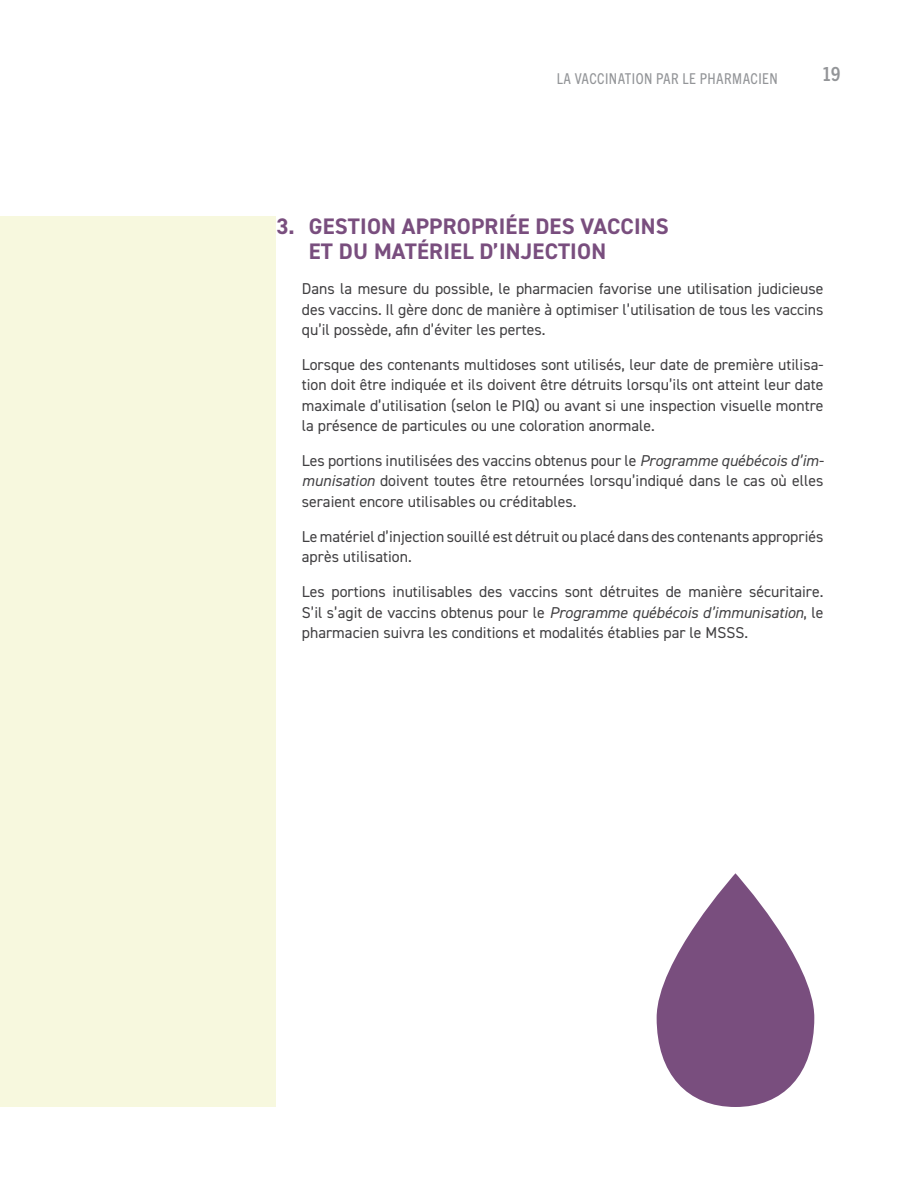
<style>
.page{position:relative;width:918px;height:1188px;background:#fff}
.page>*{position:absolute;margin:0;border:0;box-sizing:border-box;transform-origin:0 0}
.TITRE_DE_NIV_2{font:700 22.5px/25.5px "DIN2014";letter-spacing:.01em;color:#794e7e}
.t1{font:700 condensed 19.5px "Trade Gothic Next LT Pro";color:#939598}
.Enumération{font:15.75px/20.2px "DIN2014";color:#414042;text-align:justify}
.t2{font:condensed 15px "Trade Gothic Next LT Pro";letter-spacing:.03em;color:#939598}
.s1{font-style:italic}
</style>
<div class="page">
<div style="left:0;top:216px;width:275px;height:891px;background:#f7f8de"></div>
<svg style="left:657px;top:873px;width:157px;height:234px"></svg>
<p class="t2" style="left:557px;top:69px;width:222px">LA VACCINATION PAR LE PHARMACIEN</p>
<p class="t1" style="left:822px;top:61px;width:20px">19</p>
<p class="TITRE_DE_NIV_2" style="left:309px;top:213px;width:361px;text-indent:-33px">3. GESTION APPROPRIÉE DES VACCINS<br>ET DU MATÉRIEL D’INJECTION</p>
<p class="Enumération" style="left:302px;top:278px;width:523px">Dans la mesure du possible, le pharmacien favorise une utilisation judicieuse des vaccins. Il gère donc de manière à optimiser l’utilisation de tous les vaccins qu’il possède, afin d’éviter les pertes.</p>
<p class="Enumération" style="left:302px;top:354px;width:523px">Lorsque des contenants multidoses sont utilisés, leur date de première utilisa&shy;tion doit être indiquée et ils doivent être détruits lorsqu’ils ont atteint leur date maximale d’utilisation (selon le PIQ) ou avant si une inspection visuelle montre la présence de particules ou une coloration anormale.</p>
<p class="Enumération" style="left:302px;top:450px;width:523px">Les portions inutilisées des vaccins obtenus pour le <span class="s1">Programme québécois d’im&shy;munisation</span> doivent toutes être retournées lorsqu’indiqué dans le cas où elles seraient encore utilisables ou créditables.</p>
<p class="Enumération" style="left:302px;top:526px;width:523px">Le matériel d’injection souillé est détruit ou placé dans des contenants appropriés après utilisation.</p>
<p class="Enumération" style="left:302px;top:581px;width:523px">Les portions inutilisables des vaccins sont détruites de manière sécuritaire.<br>S’il s’agit de vaccins obtenus pour le <span class="s1">Programme québécois d’immunisation</span>, le pharmacien suivra les conditions et modalités établies par le MSSS.</p>
</div>
